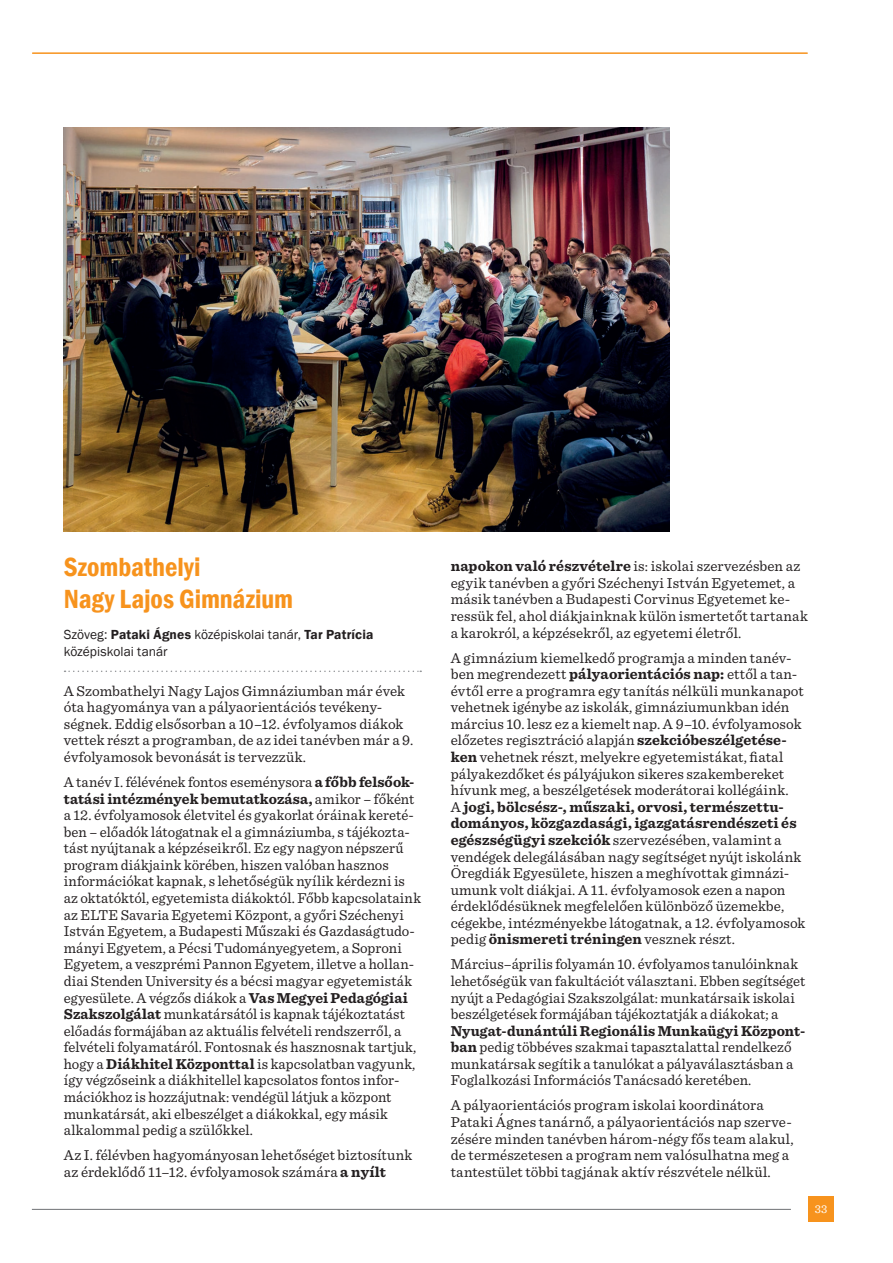
<style>
.page{position:relative;width:893px;height:1263px;background:#fff}
.page>*{position:absolute;margin:0;border:0;box-sizing:border-box;transform-origin:0 0}
.Alcím_cikk{font:600 condensed 27px/32.4px "Franklin Gothic";color:#f7931d}
.Body_text_fél_sor_fö{font:15px/16.6px "Sentinel";letter-spacing:.005em;color:#231f20}
.Body_text{font:15px/16.6px "Sentinel";letter-spacing:.005em;color:#231f20}
.Szerző{font:13.5px/16.2px "Franklin Gothic";color:#231f20}
.t1{font:12px "Sentinel";color:#fff}
.s1{font-weight:600}
.s2{font-weight:700}
</style>
<div class="page">
<hr style="left:33px;top:52px;width:774px;height:2px;background:#f7931d">
<div style="left:808px;top:1197px;width:26px;height:25px;background:#f7931d"></div>
<hr style="left:32px;top:1209px;width:759px;height:1px;background:#808285">
<img style="left:64px;top:128px;width:606px;height:403px">
<svg style="left:65px;top:670px;width:356px;height:2px"></svg>
<p class="Alcím_cikk" style="left:64px;top:550px;width:231px">Szombathelyi<br>Nagy Lajos Gimnázium</p>
<p class="Szerző" style="left:64px;top:627px;width:311px">Szöveg: <span class="s1">Pataki Ágnes</span> középiskolai tanár, <span class="s1">Tar Patrícia </span>középiskolai tanár</p>
<p class="Body_text" style="left:64px;top:681px;width:351px">A Szombathelyi Nagy Lajos Gimnáziumban már évek óta hagyománya van a pályaorientációs tevékeny&shy;ségnek. Eddig elsősorban a 10–12. évfolyamos diákok vettek részt a programban, de az idei tanévben már a 9. évfolyamosok bevonását is tervezzük.</p>
<p class="Body_text_fél_sor_fö" style="left:64px;top:773px;width:359px">A tanév I. félévének fontos eseménysora <span class="s2">a főbb felsőok&shy;tatási intézmények bemutatkozása,</span> amikor – főként a 12. évfolyamosok életvitel és gyakorlat óráinak kereté&shy;ben – előadók látogatnak el a gimnáziumba, s tájékozta&shy;tást nyújtanak a képzéseikről. Ez egy nagyon népszerű program diákjaink körében, hiszen valóban hasznos információkat kapnak, s lehetőségük nyílik kérdezni is az oktatóktól, egyetemista diákoktól. Főbb kapcsolataink az ELTE Savaria Egyetemi Központ, a győri Széchenyi István Egyetem, a Budapesti Műszaki és Gazdaságtudo&shy;mányi Egyetem, a Pécsi Tudományegyetem, a Soproni Egyetem, a veszprémi Pannon Egyetem, illetve a hollan&shy;diai Stenden University és a bécsi magyar egyetemisták egyesülete. A végzős diákok a <span class="s2">Vas Megyei Pedagógiai Szakszolgálat</span> munkatársától is kapnak tájékoztatást előadás formájában az aktuális felvételi rendszerről, a felvételi folyamatáról. Fontosnak és hasznosnak tartjuk, hogy a <span class="s2">Diákhitel Központtal</span> is kapcsolatban vagyunk, így végzőseink a diákhitellel kapcsolatos fontos infor&shy;mációkhoz is hozzájutnak: vendégül látjuk a központ munkatársát, aki elbeszélget a diákokkal, egy másik alkalommal pedig a szülőkkel.</p>
<p class="Body_text_fél_sor_fö" style="left:64px;top:1146px;width:350px">Az I. félévben hagyományosan lehetőséget biztosítunk az érdeklődő 11–12. évfolyamosok számára <span class="s2">a nyílt</span></p>
<p class="Body_text_fél_sor_fö" style="left:451px;top:557px;width:359px"><span class="s2">napokon való részvételre</span> is: iskolai szervezésben az egyik tanévben a győri Széchenyi István Egyetemet, a másik tanévben a Budapesti Corvinus Egyetemet ke&shy;ressük fel, ahol diákjainknak külön ismertetőt tartanak a karokról, a képzésekről, az egyetemi életről.</p>
<p class="Body_text_fél_sor_fö" style="left:451px;top:648px;width:356px">A gimnázium kiemelkedő programja a minden tanév&shy;ben megrendezett <span class="s2">pályaorientációs nap:</span> ettől a tan&shy;évtől erre a programra egy tanítás nélküli munkanapot vehetnek igénybe az iskolák, gimnáziumunkban idén március 10. lesz ez a kiemelt nap. A 9–10. évfolyamosok előzetes regisztráció alapján <span class="s2">szekcióbeszélgetése&shy;ken</span> vehetnek részt, melyekre egyetemistákat, fiatal pályakezdőket és pályájukon sikeres szakembereket hívunk meg, a beszélgetések moderátorai kollégáink.<br>A <span class="s2">jogi, bölcsész-, műszaki, orvosi, természettu&shy;dományos, közgazdasági, igazgatásrendészeti és egészségügyi szekciók</span> szervezésében, valamint a vendégek delegálásában nagy segítséget nyújt iskolánk Öregdiák Egyesülete, hiszen a meghívottak gimnázi&shy;umunk volt diákjai. A 11. évfolyamosok ezen a napon érdeklődésüknek megfelelően különböző üzemekbe, cégekbe, intézményekbe látogatnak, a 12. évfolyamosok pedig <span class="s2">önismereti tréningen</span> vesznek részt.</p>
<p class="Body_text_fél_sor_fö" style="left:451px;top:955px;width:356px">Március–április folyamán 10. évfolyamos tanulóinknak lehetőségük van fakultációt választani. Ebben segítséget nyújt a Pedagógiai Szakszolgálat: munkatársaik iskolai beszélgetések formájában tájékoztatják a diákokat; a <span class="s2">Nyugat-dunántúli Regionális Munkaügyi Központ&shy;ban</span> pedig többéves szakmai tapasztalattal rendelkező munkatársak segítik a tanulókat a pályaválasztásban a Foglalkozási Információs Tanácsadó keretében.</p>
<p class="Body_text_fél_sor_fö" style="left:451px;top:1096px;width:344px">A pályaorientációs program iskolai koordinátora Pataki Ágnes tanárnő, a pályaorientációs nap szerve&shy;zésére minden tanévben három-négy fős team alakul, de természetesen a program nem valósulhatna meg a tantestület többi tagjának aktív részvétele nélkül.</p>
<p class="t1" style="left:815px;top:1200px;width:14px">33</p>
</div>
